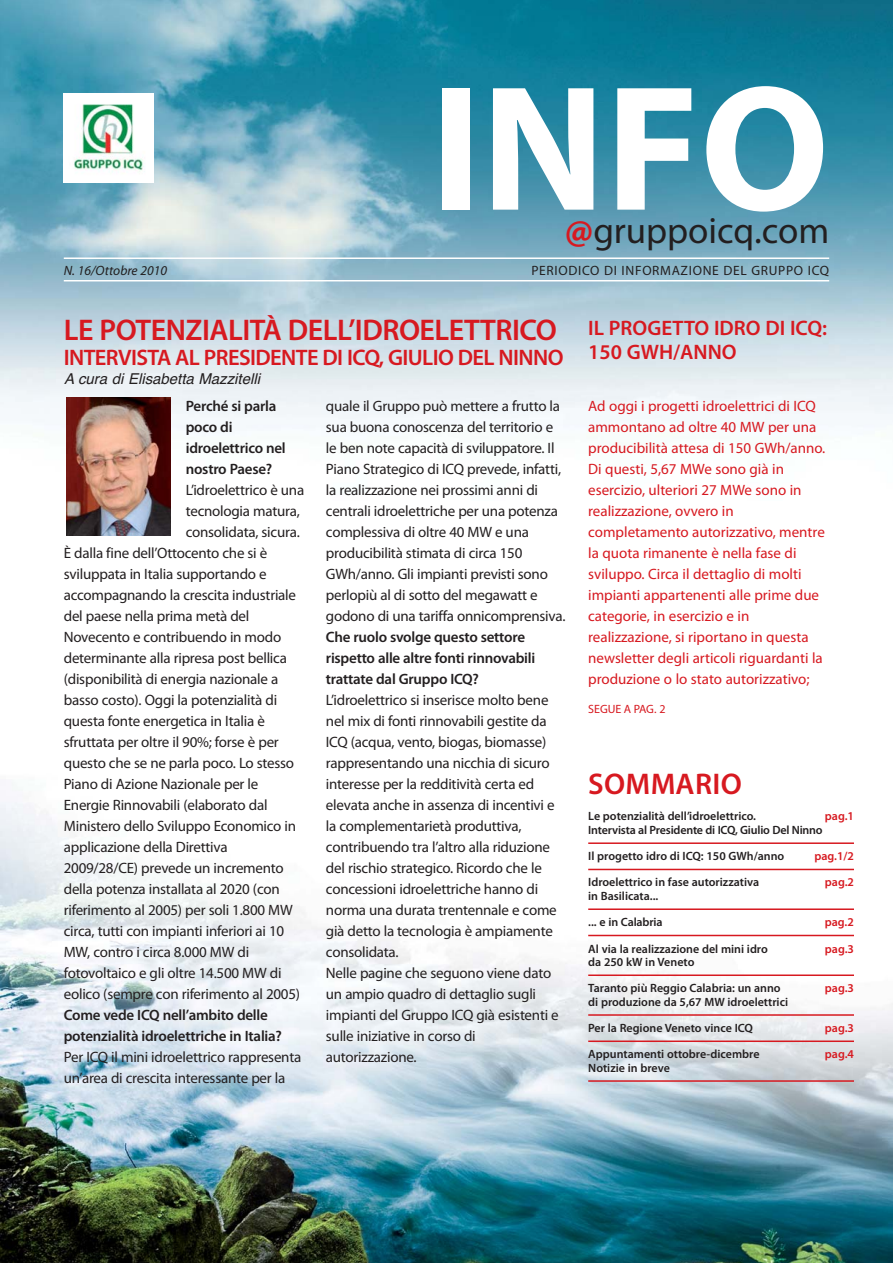
<style>
.page{position:relative;width:893px;height:1263px;background:#fff}
.page>*{position:absolute;margin:0;border:0;box-sizing:border-box;transform-origin:0 0}
.t1{font:700 180px "Myriad Pro";color:#fff}
.t2{font:36.9px "Myriad Pro";color:#231f20}
.t3{font:600 30px "Myriad Pro";letter-spacing:-.015em;color:#d71920}
.t4{font:600 30px "Myriad Pro";letter-spacing:.01em;color:#d71920}
.t5{font:600 22.5px "Myriad Pro";letter-spacing:-.025em;color:#d71920}
.t6{font:600 21px/24px "Myriad Pro";color:#d71920}
.t7{font:15px/21px "Myriad Pro";letter-spacing:-.015em;color:#231f20}
.t8{font:15px/21px "Myriad Pro";color:#d71920}
.t9{font:600 15px/21px "Myriad Pro";letter-spacing:-.015em;color:#231f20}
.t10{font:italic 15px "Helvetica";color:#231f20}
.t11{font:13.5px "Myriad Pro";letter-spacing:.05em;color:#231f20}
.t12{font:italic 13.5px "Myriad Pro";color:#231f20}
.t13{font:600 12px/26.2px "Myriad Pro";color:#231f20}
.t14{font:600 12px "Myriad Pro";color:#d71920}
.t15{font:12px "Myriad Pro";color:#d71920}
.s1{font-weight:700;color:#d71920}
</style>
<div class="page">
<img style="left:0;top:783px;width:893px;height:480px">
<img style="left:0;top:0;width:893px;height:501px">
<img style="left:64px;top:94px;width:89px;height:89px">
<hr style="left:64px;top:257px;width:765px;height:2px;background:#fff">
<hr style="left:64px;top:280px;width:765px;height:1px;background:#fff">
<img style="left:67px;top:397px;width:104px;height:139px">
<hr style="left:588px;top:842px;width:266px;height:2px;background:#d71920">
<hr style="left:588px;top:869px;width:266px;height:1px;background:#d71920">
<hr style="left:588px;top:908px;width:266px;height:2px;background:#d71920">
<hr style="left:588px;top:935px;width:266px;height:1px;background:#d71920">
<hr style="left:588px;top:974px;width:266px;height:2px;background:#d71920">
<hr style="left:588px;top:1014px;width:266px;height:2px;background:#d71920">
<hr style="left:588px;top:1040px;width:266px;height:2px;background:#d71920">
<hr style="left:588px;top:1080px;width:266px;height:2px;background:#d71920">
<h1 class="t1" style="left:430px;top:81px;width:401px">INFO</h1>
<h2 class="t2" style="left:565px;top:216px;width:266px"><span class="s1">@</span>gruppoicq.com</h2>
<p class="t12" style="left:64px;top:266px;width:105px">N. 16/Ottobre 2010</p>
<p class="t11" style="left:531px;top:266px;width:299px">PERIODICO DI INFORMAZIONE DEL GRUPPO ICQ</p>
<h3 class="t3" style="left:64px;top:319px;width:495px">LE POTENZIALITÀ DELL’IDROELETTRICO</h3>
<h3 class="t5" style="left:64px;top:349px;width:501px">INTERVISTA AL PRESIDENTE DI ICQ, GIULIO DEL NINNO</h3>
<p class="t8" style="left:588px;top:397px;width:239px">Ad oggi i progetti idroelettrici di ICQ ammontano ad oltre 40 MW per una producibilità attesa di 150 GWh/anno.<br>Di questi, 5,67 MWe sono già in esercizio, ulteriori 27 MWe sono in realizzazione, ovvero in completamento autorizzativo, mentre la quota rimanente è nella fase di sviluppo. Circa il dettaglio di molti impianti appartenenti alle prime due categorie, in esercizio e in realizzazione, si riportano in questa newsletter degli articoli riguardanti la produzione o lo stato autorizzativo;</p>
<p class="t15" style="left:588px;top:704px;width:79px">SEGUE A PAG. 2</p>
<h3 class="t6" style="left:588px;top:318px;width:240px">IL PROGETTO IDRO DI ICQ:<br>150 GWH/ANNO</h3>
<p class="t10" style="left:64px;top:373px;width:201px">A cura di Elisabetta Mazzitelli</p>
<p class="t7" style="left:326px;top:397px;width:241px">quale il Gruppo può mettere a frutto la sua buona conoscenza del territorio e le ben note capacità di sviluppatore. Il Piano Strategico di ICQ prevede, infatti, la realizzazione nei prossimi anni di centrali idroelettriche per una potenza complessiva di oltre 40 MW e una producibilità stimata di circa 150<br>GWh/anno. Gli impianti previsti sono perlopiù al di sotto del megawatt e godono di una tariffa onnicomprensiva.</p>
<p class="t9" style="left:326px;top:628px;width:211px">Che ruolo svolge questo settore rispetto alle altre fonti rinnovabili trattate dal Gruppo ICQ?</p>
<p class="t7" style="left:326px;top:691px;width:234px">L’idroelettrico si inserisce molto bene nel mix di fonti rinnovabili gestite da ICQ (acqua, vento, biogas, biomasse) rappresentando una nicchia di sicuro interesse per la redditività certa ed elevata anche in assenza di incentivi e la complementarietà produttiva, contribuendo tra l’altro alla riduzione del rischio strategico. Ricordo che le concessioni idroelettriche hanno di norma una durata trentennale e come già detto la tecnologia è ampiamente consolidata.<br>Nelle pagine che seguono viene dato un ampio quadro di dettaglio sugli impianti del Gruppo ICQ già esistenti e sulle iniziative in corso di autorizzazione.</p>
<p class="t9" style="left:186px;top:397px;width:102px">Perché si parla poco di idroelettrico nel nostro Paese?</p>
<p class="t7" style="left:186px;top:481px;width:120px">L’idroelettrico è una</p>
<p class="t7" style="left:186px;top:502px;width:116px">tecnologia matura,</p>
<p class="t7" style="left:186px;top:523px;width:116px">consolidata, sicura.</p>
<p class="t7" style="left:64px;top:544px;width:205px">È dalla fine dell’Ottocento che si è</p>
<p class="t7" style="left:64px;top:565px;width:204px">sviluppata in Italia supportando e</p>
<p class="t7" style="left:64px;top:586px;width:234px">accompagnando la crescita industriale</p>
<p class="t7" style="left:64px;top:607px;width:187px">del paese nella prima metà del</p>
<p class="t7" style="left:64px;top:628px;width:219px">Novecento e contribuendo in modo</p>
<p class="t7" style="left:64px;top:649px;width:225px">determinante alla ripresa post bellica</p>
<p class="t7" style="left:64px;top:670px;width:216px">(disponibilità di energia nazionale a</p>
<p class="t7" style="left:64px;top:691px;width:215px">basso costo). Oggi la potenzialità di</p>
<p class="t7" style="left:64px;top:712px;width:203px">questa fonte energetica in Italia è</p>
<p class="t7" style="left:64px;top:733px;width:217px">sfruttata per oltre il 90%; forse è per</p>
<p class="t7" style="left:64px;top:754px;width:232px">questo che se ne parla poco. Lo stesso</p>
<p class="t7" style="left:64px;top:775px;width:196px">Piano di Azione Nazionale per le</p>
<p class="t7" style="left:64px;top:796px;width:205px">Energie Rinnovabili (elaborato dal</p>
<p class="t7" style="left:64px;top:817px;width:234px">Ministero dello Sviluppo Economico in</p>
<p class="t7" style="left:64px;top:838px;width:165px">applicazione della Direttiva</p>
<p class="t7" style="left:64px;top:859px;width:222px">2009/28/CE) prevede un incremento</p>
<p class="t7" style="left:64px;top:880px;width:217px">della potenza installata al 2020 (con</p>
<p class="t7" style="left:64px;top:901px;width:231px">riferimento al 2005) per soli 1.800 MW</p>
<p class="t7" style="left:64px;top:922px;width:222px">circa, tutti con impianti inferiori ai 10</p>
<p class="t7" style="left:64px;top:943px;width:187px">MW, contro i circa 8.000 MW di</p>
<p class="t7" style="left:64px;top:964px;width:219px">fotovoltaico e gli oltre 14.500 MW di</p>
<p class="t7" style="left:64px;top:985px;width:238px">eolico (sempre con riferimento al 2005)</p>
<p class="t9" style="left:64px;top:1006px;width:220px">Come vede ICQ nell’ambito delle potenzialità idroelettriche in Italia?</p>
<p class="t7" style="left:64px;top:1048px;width:239px">Per ICQ il mini idroelettrico rappresenta un’area di crescita interessante per la</p>
<h3 class="t4" style="left:588px;top:773px;width:155px">SOMMARIO</h3>
<p class="t13" style="left:588px;top:804px;width:169px">Le potenzialità dell’idroelettrico.</p>
<p class="t14" style="left:825px;top:812px;width:31px">pag.1</p>
<p class="t13" style="left:588px;top:818px;width:236px">Intervista al Presidente di ICQ, Giulio Del Ninno<br>Il progetto idro di ICQ: 150 GWh/anno</p>
<p class="t14" style="left:814px;top:852px;width:41px">pag.1/2</p>
<p class="t13" style="left:588px;top:870px;width:172px">Idroelettrico in fase autorizzativa</p>
<p class="t14" style="left:825px;top:878px;width:31px">pag.2</p>
<p class="t13" style="left:588px;top:884px;width:76px">in Basilicata... ... e in Calabria</p>
<p class="t14" style="left:825px;top:918px;width:31px">pag.2</p>
<p class="t13" style="left:588px;top:936px;width:181px">Al via la realizzazione del mini idro</p>
<p class="t14" style="left:825px;top:944px;width:31px">pag.3</p>
<p class="t13" style="left:588px;top:950px;width:194px">da 250 kW in Veneto<br>Taranto più Reggio Calabria: un anno</p>
<p class="t14" style="left:825px;top:984px;width:31px">pag.3</p>
<p class="t13" style="left:588px;top:990px;width:201px">di produzione da 5,67 MW idroelettrici<br>Per la Regione Veneto vince ICQ</p>
<p class="t14" style="left:825px;top:1023px;width:31px">pag.3</p>
<p class="t13" style="left:588px;top:1042px;width:173px">Appuntamenti ottobre-dicembre</p>
<p class="t14" style="left:825px;top:1050px;width:31px">pag.4</p>
<p class="t13" style="left:588px;top:1056px;width:83px">Notizie in breve</p>
</div>
